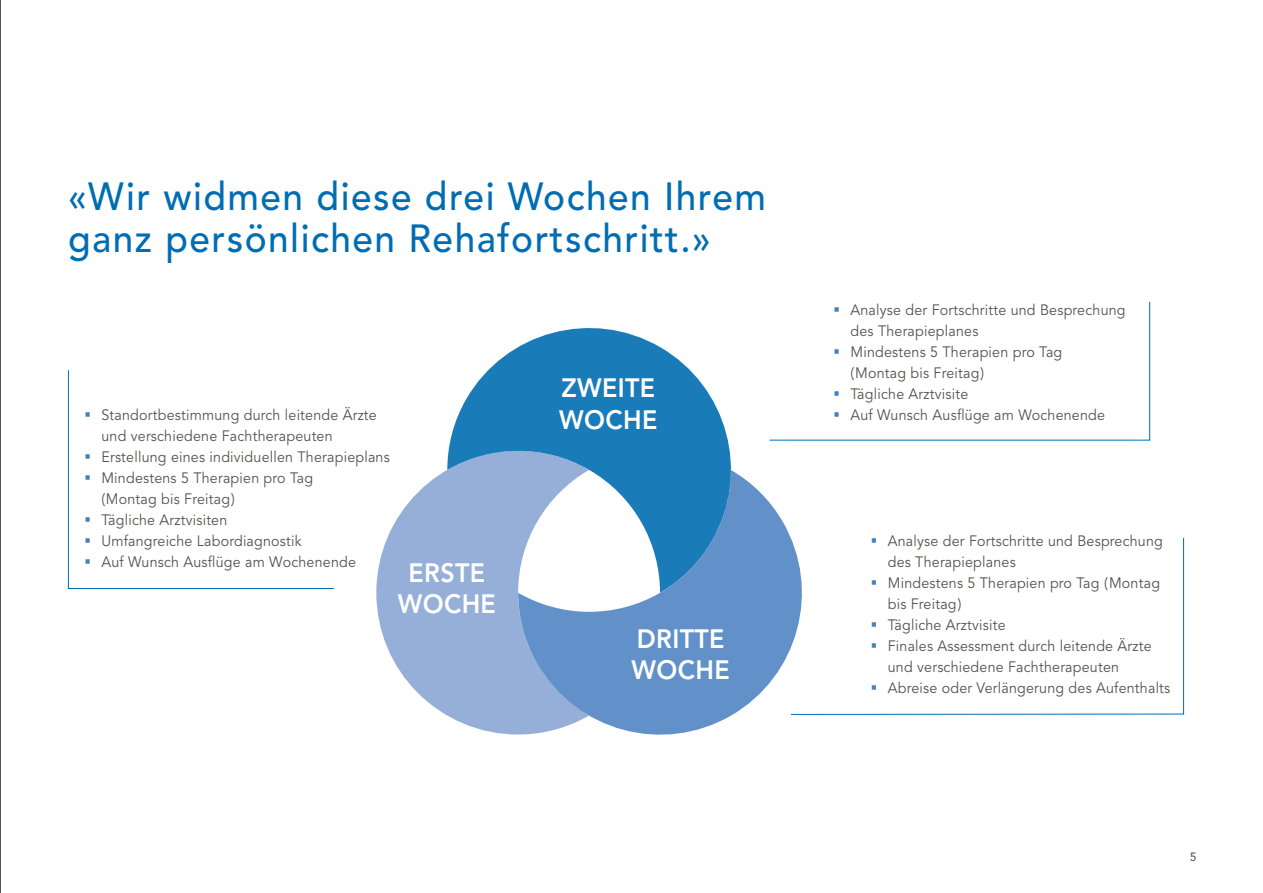
<style>
.page{position:relative;width:1263px;height:893px;background:#fff}
.page>*{position:absolute;margin:0;border:0;box-sizing:border-box;transform-origin:0 0}
.t1{font:500 39px/42px "Avenir LT Pro";letter-spacing:.04em;color:#006db2;scale:.95 1}
.t2{font:800 26.4px/31.2px "Avenir LT Pro";letter-spacing:.015em;color:#fff;scale:.95 1}
.t3{font:15px/21px "Avenir LT Pro";letter-spacing:.015em;color:#55524e;scale:.95 1}
.t4{font:500 12px "Avenir LT Pro";color:#575855;scale:.95 1}
.s1{color:#4380be}
</style>
<div class="page">
<svg style="left:376px;top:470px;width:142px;height:264px;fill:#95afd8"></svg>
<svg style="left:518px;top:484px;width:273px;height:251px;fill:#6191c8"></svg>
<svg style="left:447px;top:328px;width:304px;height:265px"></svg>
<svg style="left:68px;top:370px;width:266px;height:219px"></svg>
<svg style="left:790px;top:537px;width:394px;height:178px"></svg>
<svg style="left:769px;top:301px;width:381px;height:140px"></svg>
<hr style="left:0;top:0;width:1px;height:893px;background:#000">
<h1 class="t1" style="left:68px;top:176px;width:736px">«Wir widmen diese drei Wochen Ihrem ganz persönlichen Rehafortschritt.»</h1>
<p class="t3" style="left:101px;top:405px;width:291px;text-indent:-17px"><span class="s1">▪</span> Standortbestimmung durch leitende Ärzte und verschiedene Fachtherapeuten</p>
<p class="t3" style="left:84px;top:447px;width:323px"><span class="s1">▪</span> Erstellung eines individuellen Therapieplans</p>
<p class="t3" style="left:101px;top:468px;width:224px;text-indent:-17px"><span class="s1">▪</span> Mindestens 5 Therapien pro Tag (Montag bis Freitag)</p>
<p class="t3" style="left:84px;top:510px;width:152px"><span class="s1">▪</span> Tägliche Arztvisiten</p>
<p class="t3" style="left:84px;top:531px;width:230px"><span class="s1">▪</span> Umfangreiche Labordiagnostik</p>
<p class="t3" style="left:84px;top:552px;width:287px"><span class="s1">▪</span> Auf Wunsch Ausflüge am Wochenende</p>
<h2 class="t2" style="left:398px;top:557px;width:105px;text-align:center">ERSTE<br>WOCHE</h2>
<h2 class="t2" style="left:559px;top:373px;width:105px">ZWEITE<br>WOCHE</h2>
<h2 class="t2" style="left:632px;top:623px;width:105px">DRITTE<br>WOCHE</h2>
<p class="t3" style="left:850px;top:300px;width:291px;text-indent:-17px"><span class="s1">▪</span> Analyse der Fortschritte und Besprechung des Therapieplanes</p>
<p class="t3" style="left:850px;top:342px;width:224px;text-indent:-17px"><span class="s1">▪</span> Mindestens 5 Therapien pro Tag (Montag bis Freitag)</p>
<p class="t3" style="left:833px;top:384px;width:143px"><span class="s1">▪</span> Tägliche Arztvisite</p>
<p class="t3" style="left:833px;top:405px;width:287px"><span class="s1">▪</span> Auf Wunsch Ausflüge am Wochenende</p>
<p class="t3" style="left:888px;top:531px;width:291px;text-indent:-17px"><span class="s1">▪</span> Analyse der Fortschritte und Besprechung des Therapieplanes</p>
<p class="t3" style="left:888px;top:573px;width:288px;text-indent:-17px"><span class="s1">▪</span> Mindestens 5 Therapien pro Tag (Montag bis Freitag)</p>
<p class="t3" style="left:871px;top:615px;width:143px"><span class="s1">▪</span> Tägliche Arztvisite</p>
<p class="t3" style="left:888px;top:636px;width:279px;text-indent:-17px"><span class="s1">▪</span> Finales Assessment durch leitende Ärzte und verschiedene Fachtherapeuten</p>
<p class="t3" style="left:871px;top:678px;width:317px"><span class="s1">▪</span> Abreise oder Verlängerung des Aufenthalts</p>
<p class="t4" style="left:1190px;top:850px;width:8px">5</p>
</div>
